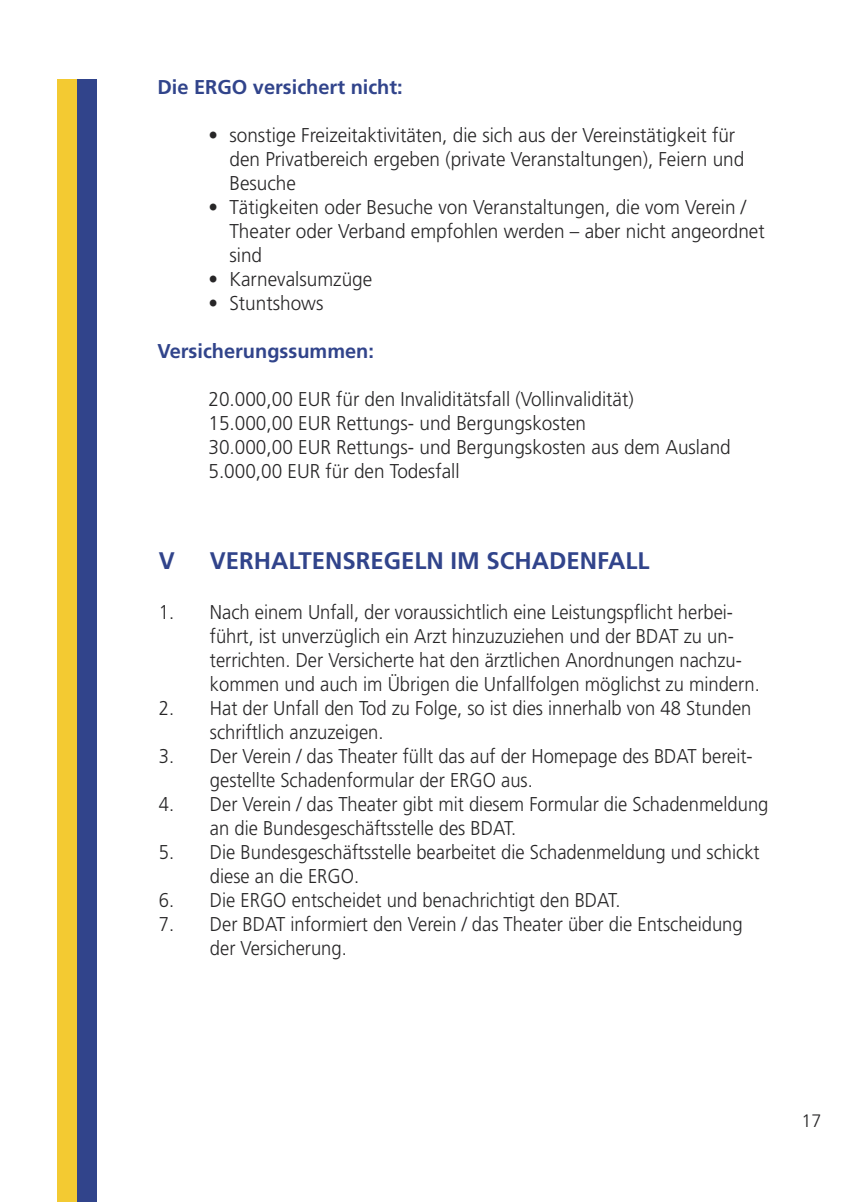
<style>
.page{position:relative;width:851px;height:1202px;background:#fff}
.page>*{position:absolute;margin:0;border:0;box-sizing:border-box;transform-origin:0 0}
.t1{font:700 24px "Frutiger";color:#31448b}
.t2{font:300 20px/24px "Frutiger";color:#272627;scale:.92 1}
.t3{font:300 20px/24px "Frutiger";color:#272627;scale:.95 1}
.t4{font:700 20px "Frutiger";color:#31448b}
.t5{font:300 18px "Frutiger";color:#272627}
</style>
<div class="page">
<div style="left:77px;top:79px;width:19px;height:1123px;background:#31448b"></div>
<div style="left:57px;top:79px;width:20px;height:1123px;background:#f3ca32"></div>
<p class="t4" style="left:157px;top:79px;width:247px">Die ERGO versichert nicht:</p>
<p class="t3" style="left:229px;top:125px;width:543px;text-indent:-21px">• sonstige Freizeitaktivitäten, die sich aus der Vereinstätigkeit für den Privatbereich ergeben (private Veranstaltungen), Feiern und<br>Besuche</p>
<p class="t3" style="left:229px;top:197px;width:565px;text-indent:-21px">• Tätigkeiten oder Besuche von Veranstaltungen, die vom Verein /<br>Theater oder Verband empfohlen werden – aber nicht angeordnet sind</p>
<p class="t3" style="left:208px;top:269px;width:174px">• Karnevalsumzüge</p>
<p class="t3" style="left:208px;top:293px;width:122px">• Stuntshows</p>
<p class="t4" style="left:157px;top:343px;width:218px">Versicherungssummen:</p>
<p class="t3" style="left:208px;top:389px;width:551px">20.000,00 EUR für den Invaliditätsfall (Vollinvalidität)<br>15.000,00 EUR Rettungs- und Bergungskosten<br>30.000,00 EUR Rettungs- und Bergungskosten aus dem Ausland 5.000,00 EUR für den Todesfall</p>
<p class="t1" style="left:159px;top:551px;width:18px">V</p>
<p class="t1" style="left:210px;top:551px;width:441px">VERHALTENSREGELN IM SCHADENFALL</p>
<p class="t2" style="left:210px;top:601px;width:599px;text-indent:-51px">1. Nach einem Unfall, der voraussichtlich eine Leistungspflicht herbei&shy;führt, ist unverzüglich ein Arzt hinzuzuziehen und der BDAT zu un&shy;terrichten. Der Versicherte hat den ärztlichen Anordnungen nachzu&shy;kommen und auch im Übrigen die Unfallfolgen möglichst zu mindern.</p>
<p class="t2" style="left:210px;top:697px;width:590px;text-indent:-51px">2. Hat der Unfall den Tod zu Folge, so ist dies innerhalb von 48 Stunden schriftlich anzuzeigen.</p>
<p class="t2" style="left:210px;top:745px;width:591px;text-indent:-51px">3. Der Verein / das Theater füllt das auf der Homepage des BDAT bereit&shy;gestellte Schadenformular der ERGO aus.</p>
<p class="t2" style="left:210px;top:793px;width:608px;text-indent:-51px">4. Der Verein / das Theater gibt mit diesem Formular die Schadenmeldung an die Bundesgeschäftsstelle des BDAT.</p>
<p class="t2" style="left:210px;top:841px;width:599px;text-indent:-51px">5. Die Bundesgeschäftsstelle bearbeitet die Schadenmeldung und schickt diese an die ERGO.</p>
<p class="t2" style="left:159px;top:889px;width:503px">6. Die ERGO entscheidet und benachrichtigt den BDAT.</p>
<p class="t2" style="left:210px;top:913px;width:580px;text-indent:-51px">7. Der BDAT informiert den Verein / das Theater über die Entscheidung der Versicherung.</p>
<p class="t5" style="left:801px;top:1114px;width:21px">17</p>
</div>
